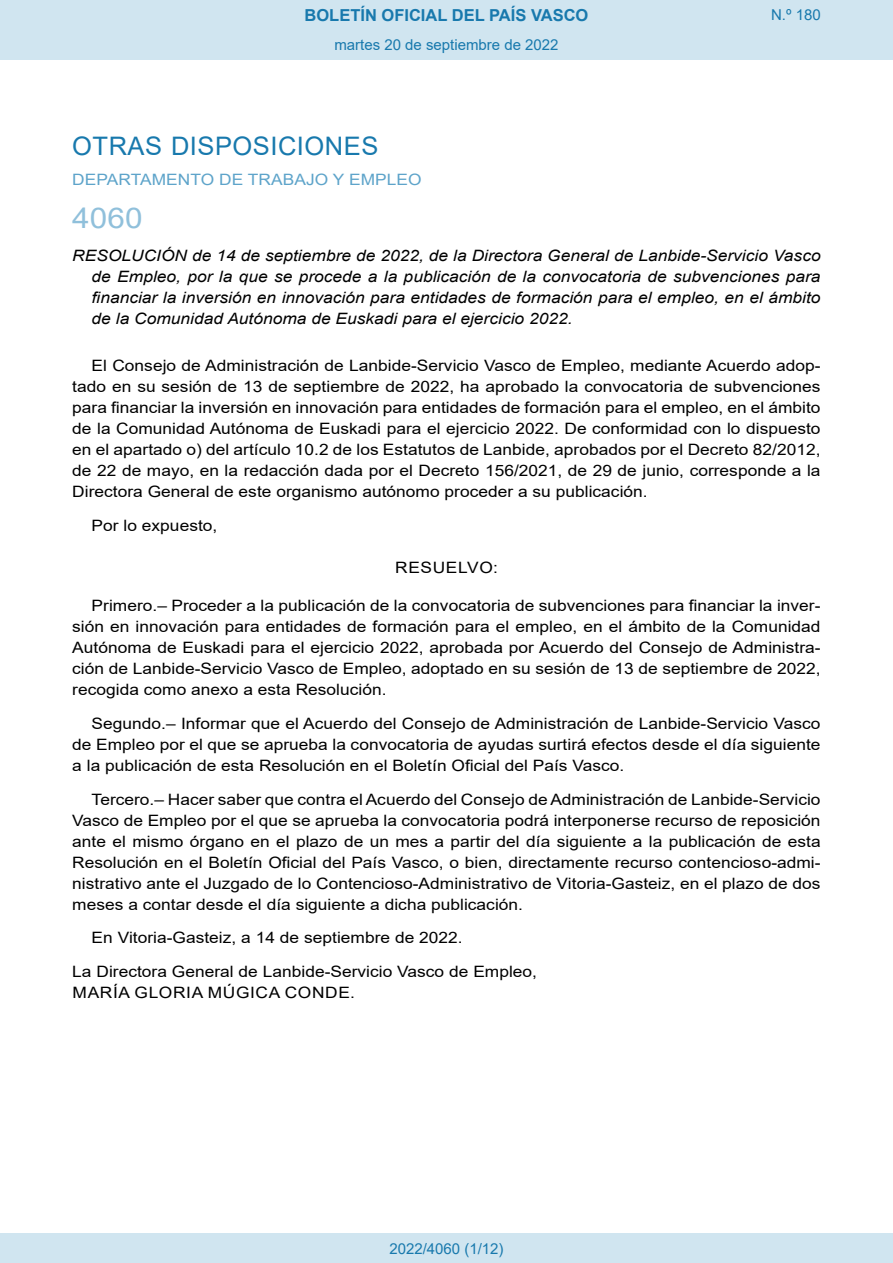
<style>
.page{position:relative;width:893px;height:1263px;background:#fff}
.page>*{position:absolute;margin:0;border:0;box-sizing:border-box;transform-origin:0 0}
.BOPVOrden{font:28.5px "Arial";color:#90c0db;scale:1.11 1}
.BOPVSeccion{font:25.5px "Arial";letter-spacing:.02em;color:#1879ad}
.t1{font:700 16.5px "Arial";color:#1879ad}
.BOPVDetalle{font:15.6px/21px "Arial";color:#000;text-align:justify;scale:1.11 1}
.BOPVTitulo{font:italic 15.6px/21px "Arial";color:#000;text-align:justify;scale:1.11 1}
.BOPVFirmaPuesto{font:15.6px "Arial";color:#000;scale:1.11 1}
.BOPVFirmaLugFec{font:15.6px "Arial";color:#000;scale:1.11 1}
.BOPVOrganismo{font:15.6px "Arial";letter-spacing:.005em;color:#5ea4ca;scale:1.11 1}
.BOPVFirmaNombre{font:15.6px "Arial";letter-spacing:.035em;color:#000;scale:1.11 1}
.BOPVClave{font:15.6px "Arial";letter-spacing:.035em;color:#000;scale:1.11 1}
.Paginacion_Centro{font:15px "Arial";color:#1879ad}
</style>
<div class="page">
<div style="left:0;top:0;width:893px;height:60px;background:#d0e5f0"></div>
<div style="left:0;top:1233px;width:893px;height:30px;background:#d0e5f0"></div>
<p class="t1" style="left:305px;top:3px;width:285px">BOLETÍN OFICIAL DEL PAÍS VASCO</p>
<p class="Paginacion_Centro" style="left:334px;top:35px;width:226px">martes 20 de septiembre de 2022</p>
<p class="Paginacion_Centro" style="left:771px;top:5px;width:51px">N.º 180</p>
<p class="BOPVSeccion" style="left:72px;top:128px;width:308px">OTRAS DISPOSICIONES</p>
<p class="BOPVOrganismo" style="left:72px;top:169px;width:316px">DEPARTAMENTO DE TRABAJO Y EMPLEO</p>
<p class="BOPVOrden" style="left:72px;top:198px;width:65px">4060</p>
<p class="BOPVTitulo" style="left:92px;top:246px;width:658px;text-indent:-19px">RESOLUCIÓN de 14 de septiembre de 2022, de la Directora General de Lanbide-Servicio Vasco de Empleo, por la que se procede a la publicación de la convocatoria de subvenciones para financiar la inversión en innovación para entidades de formación para el empleo, en el ámbito de la Comunidad Autónoma de Euskadi para el ejercicio 2022.</p>
<p class="BOPVDetalle" style="left:72px;top:355px;width:676px;text-indent:19px">El Consejo de Administración de Lanbide-Servicio Vasco de Empleo, mediante Acuerdo adop&shy;tado en su sesión de 13 de septiembre de 2022, ha aprobado la convocatoria de subvenciones para financiar la inversión en innovación para entidades de formación para el empleo, en el ámbito de la Comunidad Autónoma de Euskadi para el ejercicio 2022. De conformidad con lo dispuesto en el apartado o) del artículo 10.2 de los Estatutos de Lanbide, aprobados por el Decreto 82/2012, de 22 de mayo, en la redacción dada por el Decreto 156/2021, de 29 de junio, corresponde a la Directora General de este organismo autónomo proceder a su publicación.</p>
<p class="BOPVDetalle" style="left:92px;top:515px;width:115px">Por lo expuesto,</p>
<p class="BOPVClave" style="left:395px;top:557px;width:94px">RESUELVO:</p>
<p class="BOPVDetalle" style="left:72px;top:595px;width:676px;text-indent:19px">Primero.– Proceder a la publicación de la convocatoria de subvenciones para financiar la inver&shy;sión en innovación para entidades de formación para el empleo, en el ámbito de la Comunidad Autónoma de Euskadi para el ejercicio 2022, aprobada por Acuerdo del Consejo de Administra&shy;ción de Lanbide-Servicio Vasco de Empleo, adoptado en su sesión de 13 de septiembre de 2022, recogida como anexo a esta Resolución.</p>
<p class="BOPVDetalle" style="left:72px;top:713px;width:676px;text-indent:19px">Segundo.– Informar que el Acuerdo del Consejo de Administración de Lanbide-Servicio Vasco de Empleo por el que se aprueba la convocatoria de ayudas surtirá efectos desde el día siguiente a la publicación de esta Resolución en el Boletín Oficial del País Vasco.</p>
<p class="BOPVDetalle" style="left:72px;top:788px;width:676px;text-indent:19px">Tercero.– Hacer saber que contra el Acuerdo del Consejo de Administración de Lanbide-Servicio Vasco de Empleo por el que se aprueba la convocatoria podrá interponerse recurso de reposición ante el mismo órgano en el plazo de un mes a partir del día siguiente a la publicación de esta Resolución en el Boletín Oficial del País Vasco, o bien, directamente recurso contencioso-admi&shy;nistrativo ante el Juzgado de lo Contencioso-Administrativo de Vitoria-Gasteiz, en el plazo de dos meses a contar desde el día siguiente a dicha publicación.</p>
<p class="BOPVFirmaLugFec" style="left:92px;top:927px;width:336px">En Vitoria-Gasteiz, a 14 de septiembre de 2022.</p>
<p class="BOPVFirmaPuesto" style="left:72px;top:961px;width:420px">La Directora General de Lanbide-Servicio Vasco de Empleo,</p>
<p class="BOPVFirmaNombre" style="left:73px;top:982px;width:256px">MARÍA GLORIA MÚGICA CONDE.</p>
<p class="Paginacion_Centro" style="left:389px;top:1238px;width:116px">2022/4060 (1/12)</p>
</div>
